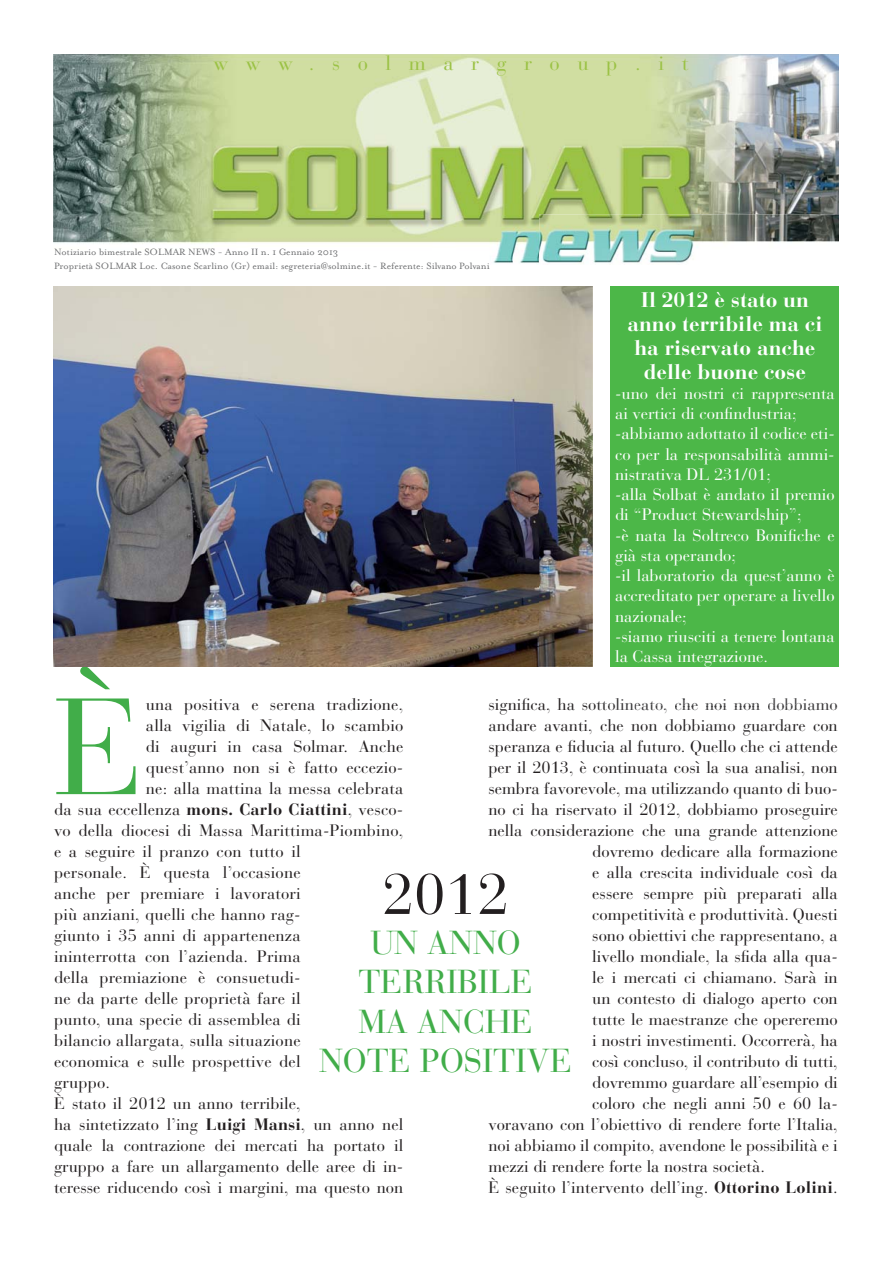
<style>
.page{position:relative;width:893px;height:1263px;background:#fff}
.page>*{position:absolute;margin:0;border:0;box-sizing:border-box;transform-origin:0 0}
.t1{font:135.75px "Bauer Bodoni";color:#41ad49}
.t2{font:57px "Bauer Bodoni";color:#231f20}
.t3{font:33px/39.6px "Bauer Bodoni";color:#41ad49;text-align:center}
.t4{font:700 21px/24px "Bauer Bodoni";color:#fff;text-align:center}
.t5{font:20.4px "Bauer Bodoni";letter-spacing:.86em;color:#9bc245}
.t6{font:16.5px "Bauer Bodoni";color:#231f20}
.t7{font:16.5px/20.2px "Bauer Bodoni";color:#fff}
.t8{font:16.5px "Bauer Bodoni";color:#262324}
.t9{font:10.5px/13.5px "Mrs Eaves Roman";color:#6d6e70}
.s1{color:#242021}
.s2{color:#262324}
.s3{color:#2a2728}
.s4{color:#2e2c2d}
.s5{color:#383738}
.s6{color:#39383a}
.s7{color:#3a393b}
.s8{color:#444445}
.s9{color:#3d3c3e}
.s10{color:#474648}
.s11{color:#4e4e50}
.s12{color:#373537}
.s13{color:#231f20}
.s14{color:#282526}
.s15{color:#252222}
.s16{font-weight:700}
</style>
<div class="page">
<img style="left:53px;top:286px;width:486px;height:380px">
<img style="left:53px;top:54px;width:786px;height:210px">
<img style="left:539px;top:286px;width:300px;height:381px">
<img style="left:539px;top:214px;width:300px;height:50px">
<div style="left:611px;top:286px;width:228px;height:380px;background:#4cb748"></div>
<p class="t5" style="left:214px;top:55px;width:476px">www.solmargroup.it</p>
<p class="t9" style="left:54px;top:245px;width:437px">Notiziario bimestrale SOLMAR NEWS - Anno II n. 1 Gennaio 2013<br>Proprietà SOLMAR Loc. Casone Scarlino (Gr) email: segreteria@solmine.it - Referente: Silvano Polvani</p>
<p class="t4" style="left:627px;top:290px;width:196px">Il 2012 è stato un anno terribile ma ci ha riservato anche delle buone cose</p>
<p class="t7" style="left:615px;top:385px;width:221px">-uno dei nostri ci rappresenta ai vertici di confindustria; -abbiamo adottato il codice eti&shy;co per la responsabilità ammi&shy;nistrativa DL 231/01;<br>-alla Solbat è andato il premio di “Product Stewardship”;<br>-è nata la Soltreco Bonifiche e già sta operando;<br>-il laboratorio da quest’anno è accreditato per operare a livello nazionale;<br>-siamo riusciti a tenere lontana la Cassa integrazione.</p>
<h1 class="t1" style="left:54px;top:694px;width:92px">È</h1>
<p class="t6" style="left:488px;top:698px;width:351px">significa, <span class="s1">h</span><span class="s2">a</span> <span class="s3">so</span><span class="s4">tt</span><span class="s5">ol</span><span class="s6">in</span><span class="s7">ea</span><span class="s8">to</span><span class="s9">,</span> <span class="s10">ch</span><span class="s8">e no</span><span class="s10">i</span> <span class="s8">non</span> <span class="s11">d</span><span class="s10">o</span><span class="s11">b</span><span class="s10">b</span><span class="s8">ia</span><span class="s12">mo</span></p>
<p class="t8" style="left:488px;top:719px;width:351px"><span class="s13">andare ava</span><span class="s1">nti, c</span>he non <span class="s14">dobbi</span>amo guar<span class="s14">da</span>re c<span class="s15">on</span></p>
<p class="t6" style="left:488px;top:740px;width:351px">speranza e fiducia al futuro. Quello che ci attende</p>
<p class="t6" style="left:488px;top:761px;width:351px">per il 2013, è continuata così la sua analisi, non</p>
<p class="t6" style="left:488px;top:782px;width:351px">sembra favorevole, ma utilizzando quanto di buo-</p>
<p class="t6" style="left:488px;top:803px;width:351px">no ci ha riservato il 2012, dobbiamo proseguire</p>
<p class="t6" style="left:488px;top:824px;width:351px">nella considerazione che una grande attenzione</p>
<p class="t6" style="left:592px;top:845px;width:247px">dovremo dedicare alla formazione</p>
<p class="t6" style="left:592px;top:866px;width:247px">e alla crescita individuale così da</p>
<p class="t6" style="left:592px;top:887px;width:247px">essere sempre più preparati alla</p>
<p class="t6" style="left:592px;top:908px;width:247px">competitività e produttività. Questi</p>
<p class="t6" style="left:592px;top:929px;width:247px">sono obiettivi che rappresentano, a</p>
<p class="t6" style="left:592px;top:950px;width:247px">livello mondiale, la sfida alla qua-</p>
<p class="t6" style="left:592px;top:971px;width:247px">le i mercati ci chiamano. Sarà in</p>
<p class="t6" style="left:592px;top:992px;width:247px">un contesto di dialogo aperto con</p>
<p class="t6" style="left:592px;top:1013px;width:247px">tutte le maestranze che opereremo</p>
<p class="t6" style="left:592px;top:1034px;width:247px">i nostri investimenti. Occorrerà, ha</p>
<p class="t6" style="left:592px;top:1055px;width:247px">così concluso, il contributo di tutti,</p>
<p class="t6" style="left:592px;top:1076px;width:247px">dovremmo guardare all’esempio di</p>
<p class="t6" style="left:592px;top:1097px;width:247px">coloro che negli anni 50 e 60 la-</p>
<p class="t6" style="left:488px;top:1118px;width:351px">voravano con l’obiettivo di rendere forte l’Italia,</p>
<p class="t6" style="left:488px;top:1139px;width:351px">noi abbiamo il compito, avendone le possibilità e i</p>
<p class="t6" style="left:488px;top:1160px;width:278px">mezzi di rendere forte la nostra società.</p>
<p class="t6" style="left:488px;top:1181px;width:351px">È seguito l’intervento dell’ing. <span class="s16">Ottorino Lolini</span>.</p>
<p class="t6" style="left:146px;top:698px;width:259px">una positiva e serena tradizione,</p>
<p class="t6" style="left:146px;top:719px;width:259px">alla vigilia di Natale, lo scambio</p>
<p class="t6" style="left:146px;top:740px;width:259px">di auguri in casa Solmar. Anche</p>
<p class="t6" style="left:146px;top:761px;width:259px">quest’anno non si è fatto eccezio-</p>
<p class="t6" style="left:146px;top:782px;width:259px">ne: alla mattina la messa celebrata</p>
<p class="t6" style="left:54px;top:803px;width:351px">da sua eccellenza <span class="s16">mons. Carlo Ciattini</span>, vesco-</p>
<p class="t6" style="left:54px;top:824px;width:351px">vo della diocesi di Massa Marittima-Piombino,</p>
<p class="t6" style="left:54px;top:845px;width:248px">e a seguire il pranzo con tutto il</p>
<p class="t6" style="left:54px;top:866px;width:248px">personale. È questa l’occasione</p>
<p class="t6" style="left:54px;top:887px;width:248px">anche per premiare i lavoratori</p>
<p class="t6" style="left:54px;top:908px;width:248px">più anziani, quelli che hanno rag-</p>
<p class="t6" style="left:54px;top:929px;width:248px">giunto i 35 anni di appartenenza</p>
<p class="t6" style="left:54px;top:950px;width:248px">ininterrotta con l’azienda. Prima</p>
<p class="t6" style="left:54px;top:971px;width:248px">della premiazione è consuetudi-</p>
<p class="t6" style="left:54px;top:992px;width:248px">ne da parte delle proprietà fare il</p>
<p class="t6" style="left:54px;top:1013px;width:248px">punto, una specie di assemblea di</p>
<p class="t6" style="left:54px;top:1034px;width:248px">bilancio allargata, sulla situazione</p>
<p class="t6" style="left:54px;top:1055px;width:248px">economica e sulle prospettive del</p>
<p class="t6" style="left:54px;top:1076px;width:58px">gruppo.</p>
<p class="t6" style="left:54px;top:1097px;width:248px">È stato il 2012 un anno terribile,</p>
<p class="t6" style="left:54px;top:1118px;width:351px">ha sintetizzato l’ing <span class="s16">Luigi Mansi</span>, un anno nel</p>
<p class="t6" style="left:54px;top:1139px;width:351px">quale la contrazione dei mercati ha portato il</p>
<p class="t6" style="left:54px;top:1160px;width:351px">gruppo a fare un allargamento delle aree di in-</p>
<p class="t6" style="left:54px;top:1181px;width:351px">teresse riducendo così i margini, ma questo non</p>
<h2 class="t2" style="left:382px;top:872px;width:128px">2012</h2>
<h3 class="t3" style="left:319px;top:926px;width:255px">UN ANNO<br>TERRIBILE<br>MA ANCHE<br>NOTE POSITIVE</h3>
</div>
